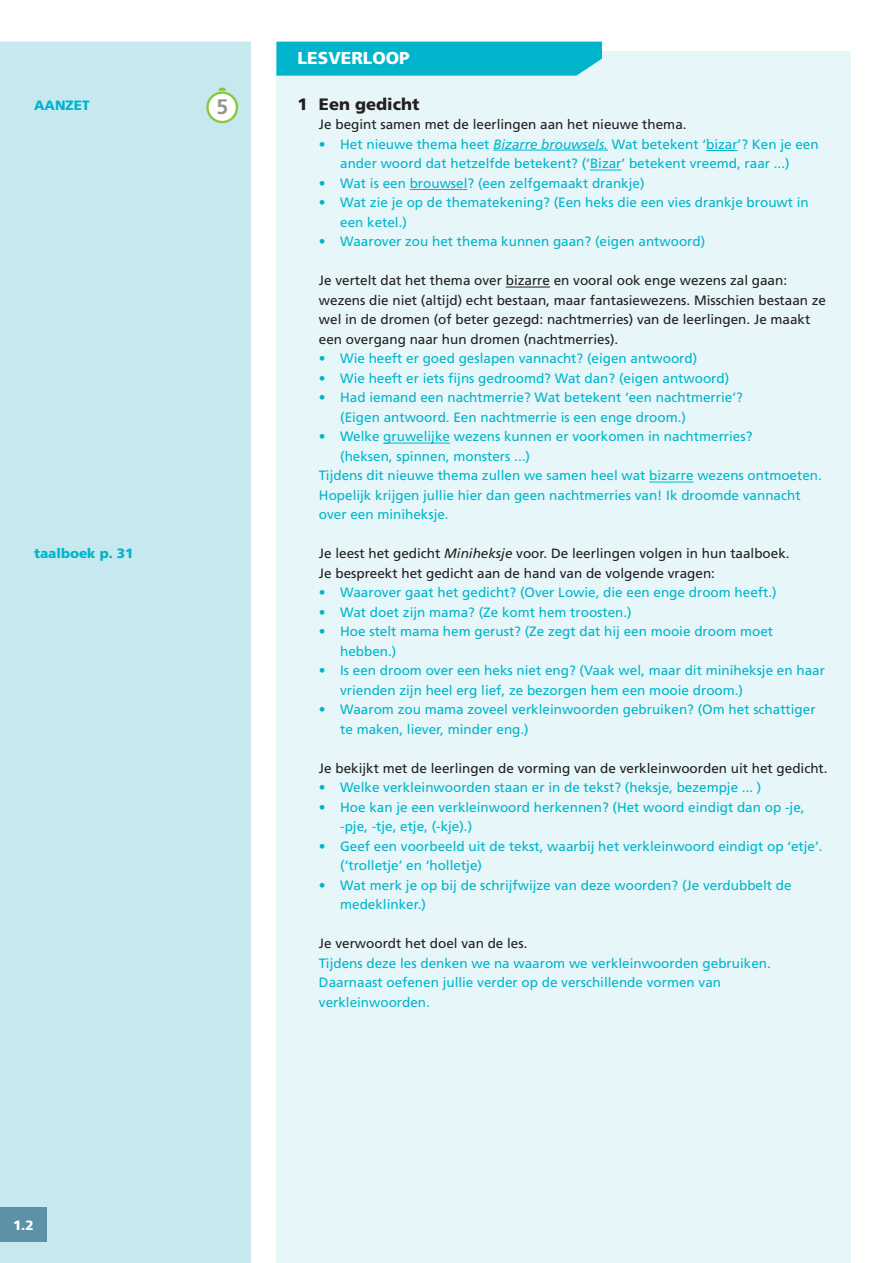
<style>
.page{position:relative;width:893px;height:1263px;background:#fff}
.page>*{position:absolute;margin:0;border:0;box-sizing:border-box;transform-origin:0 0}
.t1{font:700 21px "Frutiger LT Std";color:#939595}
.t2{font:900 17.25px "Frutiger LT Std";color:#fff}
.t3{font:900 16.5px "Frutiger LT Std";color:#231f20}
.t4{font:13.5px/19.5px "Frutiger LT Std";color:#00b5cb}
.t5{font:13.5px/19.5px "Frutiger LT Std";color:#231f20}
.t6{font:900 13.5px "Frutiger LT Std";color:#00b5cb}
.t7{font:900 13.5px "Frutiger LT Std";color:#fff}
.s1{font-style:italic}
</style>
<div class="page">
<div style="left:0;top:0;width:251px;height:1263px;background:#c6e8ef"></div>
<div style="left:276px;top:0;width:574px;height:1263px;background:#e7f6f8"></div>
<div style="left:0;top:1208px;width:47px;height:34px;background:#5d91a7"></div>
<div style="left:276px;top:41px;width:574px;height:10px;background:#fff"></div>
<div style="left:0;top:0;width:859px;height:42px;background:#fff"></div>
<hr style="left:493px;top:150px;width:115px;height:1px;background:#00b5cb">
<hr style="left:706px;top:150px;width:32px;height:1px;background:#00b5cb">
<hr style="left:590px;top:170px;width:31px;height:1px;background:#00b5cb">
<hr style="left:410px;top:189px;width:57px;height:1px;background:#00b5cb">
<hr style="left:506px;top:287px;width:44px;height:1px;background:#231f20">
<hr style="left:383px;top:443px;width:67px;height:1px;background:#00b5cb">
<hr style="left:649px;top:482px;width:45px;height:1px;background:#00b5cb">
<div style="left:276px;top:42px;width:326px;height:34px;background:#00b5cb"></div>
<div style="left:207px;top:93px;width:30px;height:29px;background:#fff;border-radius:50%"></div>
<div style="left:206px;top:91px;width:32px;height:32px;border:2px solid #8bc63f;border-radius:50%"></div>
<svg style="left:219px;top:88px;width:7px;height:3px"></svg>
<p class="t6" style="left:34px;top:97px;width:57px">AANZET</p>
<h1 class="t1" style="left:216px;top:95px;width:13px">5</h1>
<p class="t6" style="left:34px;top:545px;width:101px">taalboek p. 31</p>
<p class="t2" style="left:298px;top:48px;width:114px">LESVERLOOP</p>
<p class="t3" style="left:298px;top:94px;width:123px">1 Een gedicht</p>
<p class="t5" style="left:319px;top:115px;width:369px">Je begint samen met de leerlingen aan het nieuwe thema.</p>
<p class="t4" style="left:319px;top:134px;width:501px;text-align:center">• Het nieuwe thema heet <span class="s1">Bizarre brouwsels.</span> Wat betekent ‘bizar’? Ken je een ander woord dat hetzelfde betekent? (‘Bizar’ betekent vreemd, raar ...)</p>
<p class="t4" style="left:319px;top:173px;width:327px">• Wat is een brouwsel? (een zelfgemaakt drankje)</p>
<p class="t4" style="left:340px;top:193px;width:470px;text-indent:-21px">• Wat zie je op de thematekening? (Een heks die een vies drankje brouwt in een ketel.)</p>
<p class="t4" style="left:319px;top:232px;width:388px">• Waarover zou het thema kunnen gaan? (eigen antwoord)</p>
<p class="t5" style="left:319px;top:271px;width:509px">Je vertelt dat het thema over bizarre en vooral ook enge wezens zal gaan: wezens die niet (altijd) echt bestaan, maar fantasiewezens. Misschien bestaan ze wel in de dromen (of beter gezegd: nachtmerries) van de leerlingen. Je maakt een overgang naar hun dromen (nachtmerries).</p>
<p class="t4" style="left:319px;top:349px;width:380px">• Wie heeft er goed geslapen vannacht? (eigen antwoord)</p>
<p class="t4" style="left:319px;top:368px;width:412px">• Wie heeft er iets fijns gedroomd? Wat dan? (eigen antwoord)</p>
<p class="t4" style="left:340px;top:388px;width:404px;text-indent:-21px">• Had iemand een nachtmerrie? Wat betekent ‘een nachtmerrie’? (Eigen antwoord. Een nachtmerrie is een enge droom.)</p>
<p class="t4" style="left:319px;top:427px;width:435px">• Welke gruwelijke wezens kunnen er voorkomen in nachtmerries?</p>
<p class="t4" style="left:340px;top:446px;width:191px">(heksen, spinnen, monsters ...)</p>
<p class="t4" style="left:319px;top:466px;width:504px">Tijdens dit nieuwe thema zullen we samen heel wat bizarre wezens ontmoeten.</p>
<p class="t4" style="left:319px;top:485px;width:483px">Hopelijk krijgen jullie hier dan geen nachtmerries van! Ik droomde vannacht</p>
<p class="t4" style="left:319px;top:505px;width:131px">over een miniheksje.</p>
<p class="t5" style="left:319px;top:544px;width:472px">Je leest het gedicht <span class="s1">Miniheksje</span> voor. De leerlingen volgen in hun taalboek.<br>Je bespreekt het gedicht aan de hand van de volgende vragen:</p>
<p class="t4" style="left:319px;top:583px;width:459px">• Waarover gaat het gedicht? (Over Lowie, die een enge droom heeft.)</p>
<p class="t4" style="left:319px;top:602px;width:314px">• Wat doet zijn mama? (Ze komt hem troosten.)</p>
<p class="t4" style="left:340px;top:622px;width:434px;text-indent:-21px">• Hoe stelt mama hem gerust? (Ze zegt dat hij een mooie droom moet hebben.)</p>
<p class="t4" style="left:340px;top:661px;width:486px;text-indent:-21px">• Is een droom over een heks niet eng? (Vaak wel, maar dit miniheksje en haar vrienden zijn heel erg lief, ze bezorgen hem een mooie droom.)</p>
<p class="t4" style="left:340px;top:700px;width:477px;text-indent:-21px">• Waarom zou mama zoveel verkleinwoorden gebruiken? (Om het schattiger te maken, liever, minder eng.)</p>
<p class="t5" style="left:319px;top:758px;width:510px">Je bekijkt met de leerlingen de vorming van de verkleinwoorden uit het gedicht.</p>
<p class="t4" style="left:319px;top:778px;width:444px">• Welke verkleinwoorden staan er in de tekst? (heksje, bezempje ... )</p>
<p class="t4" style="left:340px;top:797px;width:466px;text-indent:-21px">• Hoe kan je een verkleinwoord herkennen? (Het woord eindigt dan op -je, -pje, -tje, etje, (-kje).)</p>
<p class="t4" style="left:340px;top:836px;width:484px;text-indent:-21px">• Geef een voorbeeld uit de tekst, waarbij het verkleinwoord eindigt op ‘etje’. (‘trolletje’ en ‘holletje)</p>
<p class="t4" style="left:340px;top:875px;width:453px;text-indent:-21px">• Wat merk je op bij de schrijfwijze van deze woorden? (Je verdubbelt de medeklinker.)</p>
<p class="t5" style="left:319px;top:934px;width:210px">Je verwoordt het doel van de les.</p>
<p class="t4" style="left:319px;top:953px;width:453px">Tijdens deze les denken we na waarom we verkleinwoorden gebruiken.<br>Daarnaast oefenen jullie verder op de verschillende vormen van verkleinwoorden.</p>
<p class="t7" style="left:13px;top:1217px;width:22px">1.2</p>
</div>
